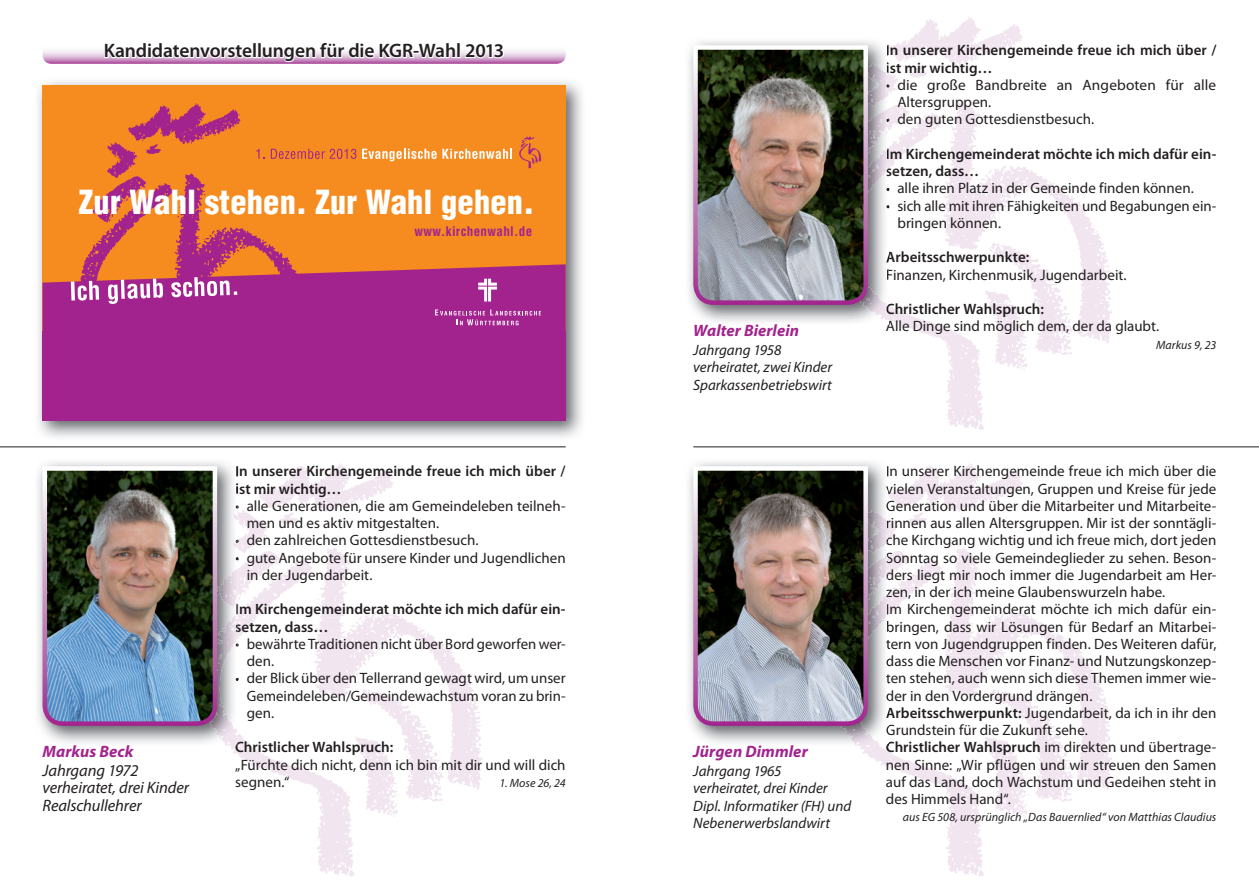
<style>
.page{position:relative;width:1259px;height:893px;background:#fff}
.page>*{position:absolute;margin:0;border:0;box-sizing:border-box;transform-origin:0 0}
.t1{font:900 condensed 32.4px "Helvetica LT Std";letter-spacing:.005em;color:#fff}
.t2{font:600 19.5px "Myriad Pro";letter-spacing:-.005em;color:#231f20}
.t3{font:italic 16.5px/17.2px "Myriad Pro";letter-spacing:-.005em;color:#231f20}
.t4{font:italic 700 16.5px "Myriad Pro";letter-spacing:.005em;color:#a2238e}
.t5{font:15px/17.2px "Myriad Pro";color:#231f20}
.t6{font:600 15px/17.2px "Myriad Pro";color:#231f20}
.t7{font:italic 15px/17.2px "Myriad Pro";color:#231f20}
.t8{font:700 condensed 13.05px "Helvetica LT Std";letter-spacing:.025em;color:#a2238e}
.t9{font:italic 12px "Myriad Pro";letter-spacing:.005em;color:#231f20}
.s1{font-weight:600}
</style>
<div class="page">
<img style="left:38px;top:81px;width:544px;height:357px">
<div style="left:43px;top:85px;width:523px;height:335px;background:#a2238e"></div>
<img style="left:38px;top:462px;width:193px;height:284px">
<img style="left:219px;top:569px;width:12px;height:37px">
<img style="left:219px;top:618px;width:12px;height:91px">
<svg style="left:231px;top:463px;width:251px;height:413px"></svg>
<img style="left:40px;top:464px;width:179px;height:264px">
<svg style="left:43px;top:50px;width:523px;height:281px"></svg>
<img style="left:689px;top:41px;width:199px;height:281px">
<img style="left:870px;top:64px;width:14px;height:43px">
<img style="left:870px;top:109px;width:16px;height:39px">
<img style="left:870px;top:148px;width:16px;height:65px">
<svg style="left:886px;top:17px;width:137px;height:78px"></svg>
<svg style="left:886px;top:101px;width:226px;height:329px"></svg>
<img style="left:691px;top:43px;width:179px;height:264px">
<hr style="left:693px;top:446px;width:566px;height:1px;background:#231f20">
<img style="left:689px;top:462px;width:171px;height:284px">
<svg style="left:860px;top:463px;width:252px;height:413px"></svg>
<img style="left:691px;top:464px;width:179px;height:264px">
<hr style="left:0;top:446px;width:566px;height:1px;background:#231f20">
<h2 class="t2" style="left:104px;top:38px;width:402px">Kandidatenvorstellungen für die KGR-Wahl 2013</h2>
<p class="t6" style="left:886px;top:41px;width:332px">In unserer Kirchengemeinde freue ich mich über / ist mir wichtig…</p>
<p class="t5" style="left:897px;top:76px;width:320px;text-indent:-12px">• die große Bandbreite an Angeboten für alle<br>Altersgruppen.</p>
<p class="t5" style="left:886px;top:111px;width:210px">• den guten Gottesdienstbesuch.</p>
<p class="t6" style="left:886px;top:145px;width:332px">Im Kirchengemeinderat möchte ich mich dafür ein&shy;setzen, dass…</p>
<p class="t5" style="left:886px;top:180px;width:309px">• alle ihren Platz in der Gemeinde finden können.</p>
<p class="t5" style="left:897px;top:197px;width:320px;text-indent:-12px">• sich alle mit ihren Fähigkeiten und Begabungen ein&shy;bringen können.</p>
<p class="t6" style="left:886px;top:248px;width:145px">Arbeitsschwerpunkte:</p>
<p class="t5" style="left:886px;top:266px;width:242px">Finanzen, Kirchenmusik, Jugendarbeit.</p>
<p class="t6" style="left:886px;top:300px;width:159px">Christlicher Wahlspruch:</p>
<p class="t5" style="left:886px;top:318px;width:275px">Alle Dinge sind möglich dem, der da glaubt.</p>
<p class="t9" style="left:1156px;top:337px;width:62px">Markus 9, 23</p>
<h1 class="t1" style="left:79px;top:182px;width:457px">Zur Wahl stehen. Zur Wahl gehen.</h1>
<p class="t8" style="left:414px;top:223px;width:119px">www.kirchenwahl.de</p>
<p class="t4" style="left:693px;top:319px;width:107px">Walter Bierlein</p>
<p class="t7" style="left:693px;top:341px;width:140px">Jahrgang 1958 verheiratet, zwei Kinder<br>Sparkassenbetriebswirt</p>
<p class="t4" style="left:43px;top:740px;width:92px">Markus Beck</p>
<p class="t3" style="left:43px;top:762px;width:148px">Jahrgang 1972 verheiratet, drei Kinder<br>Realschullehrer</p>
<p class="t6" style="left:235px;top:462px;width:332px">In unserer Kirchengemeinde freue ich mich über / ist mir wichtig…</p>
<p class="t5" style="left:247px;top:497px;width:320px;text-indent:-12px">• alle Generationen, die am Gemeindeleben teilneh&shy;men und es aktiv mitgestalten.</p>
<p class="t5" style="left:235px;top:531px;width:245px">• den zahlreichen Gottesdienstbesuch.</p>
<p class="t5" style="left:247px;top:549px;width:320px;text-indent:-12px">• gute Angebote für unsere Kinder und Jugendlichen in der Jugendarbeit.</p>
<p class="t6" style="left:235px;top:600px;width:332px">Im Kirchengemeinderat möchte ich mich dafür ein&shy;setzen, dass…</p>
<p class="t5" style="left:247px;top:635px;width:320px;text-indent:-12px">• bewährte Traditionen nicht über Bord geworfen wer&shy;den.</p>
<p class="t5" style="left:247px;top:669px;width:320px;text-align:justify;text-indent:-12px">• der Blick über den Tellerrand gewagt wird, um unser Gemeindeleben/Gemeindewachstum voran zu brin&shy;gen.</p>
<p class="t6" style="left:235px;top:738px;width:159px">Christlicher Wahlspruch:</p>
<p class="t5" style="left:235px;top:756px;width:332px">„Fürchte dich nicht, denn ich bin mit dir und will dich segnen.“</p>
<p class="t9" style="left:499px;top:775px;width:68px">1. Mose 26, 24</p>
<p class="t4" style="left:693px;top:740px;width:116px">Jürgen Dimmler</p>
<p class="t7" style="left:693px;top:762px;width:159px">Jahrgang 1965 verheiratet, drei Kinder<br>Dipl. Informatiker (FH) und<br>Nebenerwerbslandwirt</p>
<p class="t5" style="left:886px;top:462px;width:332px">In unserer Kirchengemeinde freue ich mich über die vielen Veranstaltungen, Gruppen und Kreise für jede Generation und über die Mitarbeiter und Mitarbeite&shy;rinnen aus allen Altersgruppen. Mir ist der sonntägli&shy;che Kirchgang wichtig und ich freue mich, dort jeden Sonntag so viele Gemeindeglieder zu sehen. Beson&shy;ders liegt mir noch immer die Jugendarbeit am Her&shy;zen, in der ich meine Glaubenswurzeln habe.<br>Im Kirchengemeinderat möchte ich mich dafür ein&shy;bringen, dass wir Lösungen für Bedarf an Mitarbei&shy;tern von Jugendgruppen finden. Des Weiteren dafür, dass die Menschen vor Finanz- und Nutzungskonzep&shy;ten stehen, auch wenn sich diese Themen immer wie&shy;der in den Vordergrund drängen.<br><span class="s1">Arbeitsschwerpunkt:</span> Jugendarbeit, da ich in ihr den Grundstein für die Zukunft sehe.<br><span class="s1">Christlicher Wahlspruch</span> im direkten und übertrage&shy;nen Sinne: „Wir pflügen und wir streuen den Samen auf das Land, doch Wachstum und Gedeihen steht in des Himmels Hand“.</p>
<p class="t9" style="left:903px;top:810px;width:315px">aus EG 508, ursprünglich „Das Bauernlied“ von Matthias Claudius</p>
</div>
